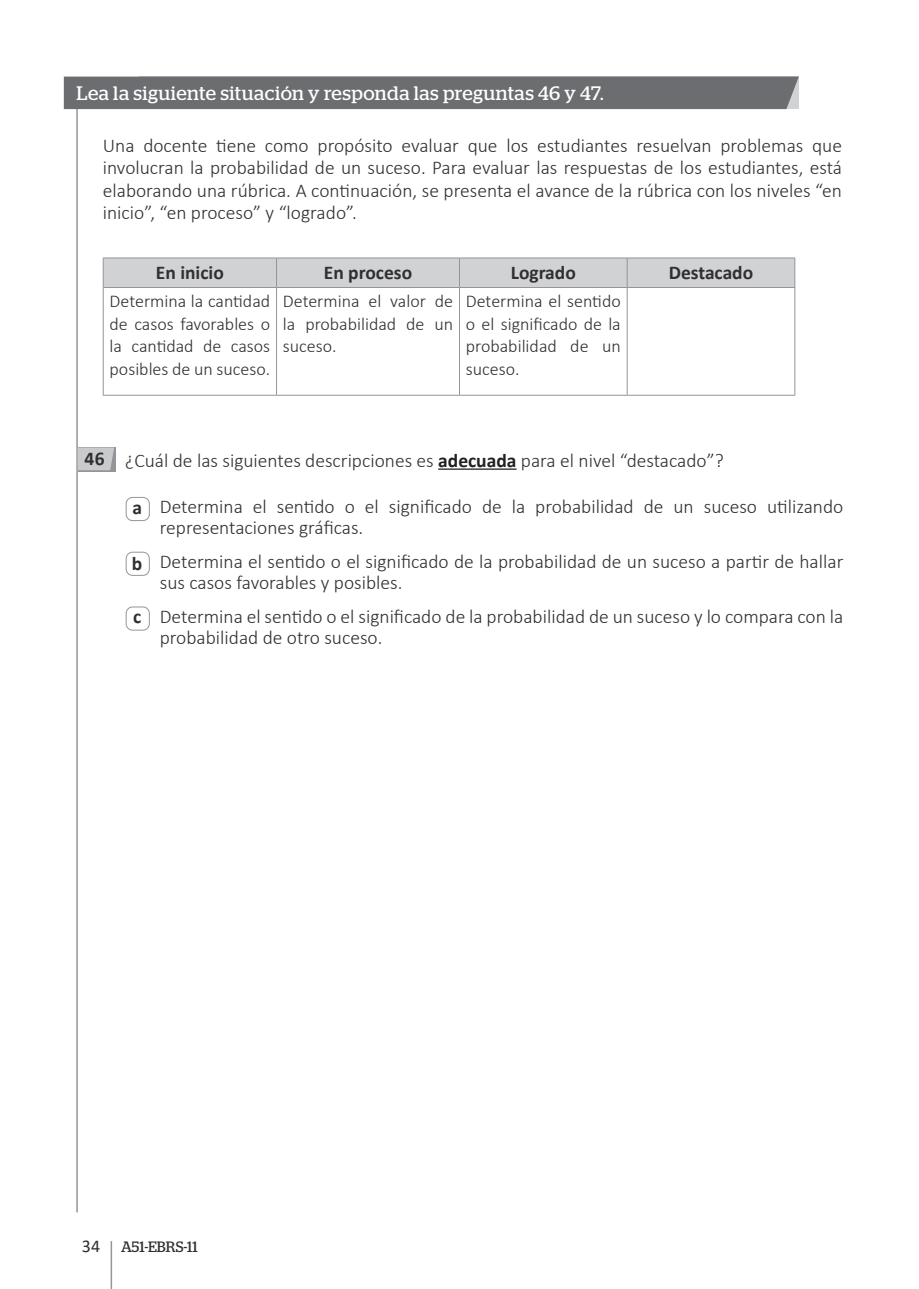
<style>
.page{position:relative;width:919px;height:1289px;background:#fff}
.page>*{position:absolute;margin:0;border:0;box-sizing:border-box;transform-origin:0 0}
.t1{font:300 19.5px/22.5px "Calibri";color:#312f30}
.t2{font:19.5px "Stag";letter-spacing:.025em;color:#fff}
.t3{font:700 19.5px "Calibri";color:#312f30}
.t4{font:300 18px/22.5px "Calibri";color:#312f30;text-align:justify}
.t5{font:15px "Stag";color:#312f30}
.s1{font-weight:700;color:#231f20}
.s2{font-weight:700}
.s3{font-family:"Calibri";font-size:18px}
</style>
<div class="page">
<hr style="left:111px;top:1241px;width:1px;height:47px;background:#939598">
<hr style="left:76px;top:104px;width:2px;height:1108px;background:#939598">
<div style="left:64px;top:77px;width:734px;height:32px;background:#6c6d70"></div>
<hr style="left:103px;top:257px;width:173px;height:1px;background:#939598">
<hr style="left:276px;top:257px;width:183px;height:1px;background:#939598">
<hr style="left:459px;top:257px;width:168px;height:1px;background:#939598">
<hr style="left:627px;top:257px;width:168px;height:1px;background:#939598">
<div style="left:103px;top:258px;width:692px;height:29px;background:#d1d2d4"></div>
<hr style="left:103px;top:287px;width:173px;height:1px;background:#939598">
<hr style="left:103px;top:288px;width:1px;height:107px;background:#939598">
<hr style="left:276px;top:287px;width:183px;height:1px;background:#939598">
<hr style="left:276px;top:288px;width:1px;height:107px;background:#939598">
<hr style="left:459px;top:287px;width:168px;height:1px;background:#939598">
<hr style="left:459px;top:288px;width:1px;height:107px;background:#939598">
<hr style="left:627px;top:287px;width:168px;height:1px;background:#939598">
<hr style="left:626px;top:288px;width:1px;height:107px;background:#939598">
<hr style="left:794px;top:288px;width:1px;height:107px;background:#939598">
<hr style="left:103px;top:395px;width:173px;height:1px;background:#939598">
<hr style="left:276px;top:395px;width:183px;height:1px;background:#939598">
<hr style="left:459px;top:395px;width:168px;height:1px;background:#939598">
<hr style="left:627px;top:395px;width:168px;height:1px;background:#939598">
<svg style="left:78px;top:447px;width:37px;height:25px"></svg>
<hr style="left:438px;top:468px;width:78px;height:2px;background:#231f20">
<div style="left:126px;top:497px;width:24px;height:24px;border:1px solid #939598;border-radius:6px"></div>
<div style="left:126px;top:552px;width:24px;height:23px;border:1px solid #939598;border-radius:6px"></div>
<div style="left:126px;top:606px;width:24px;height:24px;border:1px solid #939598;border-radius:6px"></div>
<svg style="left:78px;top:447px;width:36px;height:23px"></svg>
<p class="t2" style="left:76px;top:82px;width:529px">Lea la siguiente situación y responda las preguntas 46 y 47.</p>
<p class="t1" style="left:103px;top:134px;width:740px;text-align:justify">Una docente tiene como propósito evaluar que los estudiantes resuelvan problemas que involucran la probabilidad de un suceso. Para evaluar las respuestas de los estudiantes, está elaborando una rúbrica. A continuación, se presenta el avance de la rúbrica con los niveles “en inicio”, “en proceso” y “logrado”.</p>
<p class="t3" style="left:156px;top:259px;width:69px">En inicio</p>
<p class="t3" style="left:324px;top:259px;width:90px">En proceso</p>
<p class="t3" style="left:510px;top:259px;width:67px">Logrado</p>
<p class="t3" style="left:668px;top:259px;width:86px">Destacado</p>
<p class="t4" style="left:110px;top:290px;width:162px">Determina la cantidad de casos favorables o la cantidad de casos posibles de un suceso.</p>
<p class="t4" style="left:283px;top:290px;width:172px">Determina el valor de la probabilidad de un suceso.</p>
<p class="t4" style="left:466px;top:290px;width:156px">Determina el sentido o el significado de la probabilidad de un suceso.</p>
<p class="t3" style="left:84px;top:445px;width:22px">46</p>
<p class="t1" style="left:125px;top:449px;width:600px">¿Cuál de las siguientes descripciones es <span class="s1">adecuada</span> para el nivel “destacado”?</p>
<p class="t1" style="left:160px;top:496px;width:685px;line-height:21px;text-indent:-27px"><span class="s2">a</span> Determina el sentido o el significado de la probabilidad de un suceso utilizando representaciones gráficas.</p>
<p class="t1" style="left:160px;top:551px;width:685px;line-height:21px;text-indent:-28px"><span class="s2">b</span> Determina el sentido o el significado de la probabilidad de un suceso a partir de hallar sus casos favorables y posibles.</p>
<p class="t1" style="left:160px;top:606px;width:685px;line-height:21px;text-indent:-27px"><span class="s2">c</span> Determina el sentido o el significado de la probabilidad de un suceso y lo compara con la probabilidad de otro suceso.</p>
<p class="t5" style="left:82px;top:1237px;width:117px"><span class="s3">34</span> A51-EBRS-11</p>
</div>
